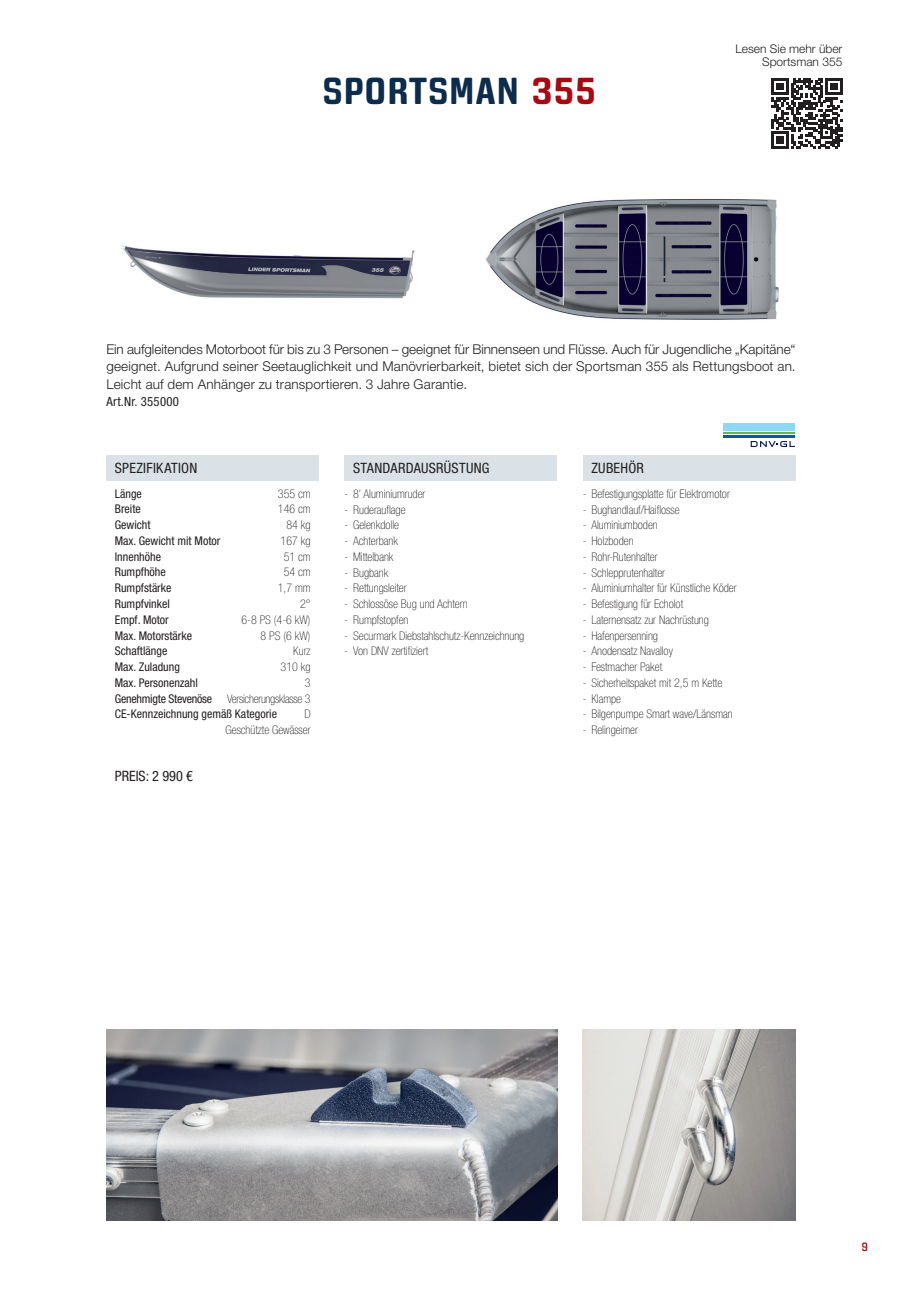
<style>
.page{position:relative;width:919px;height:1289px;background:#fff}
.page>*{position:absolute;margin:0;border:0;box-sizing:border-box;transform-origin:0 0}
.t1{font:700 37.5px "Fromthe Internet Rg";color:#0d2b4b}
.t2{font:condensed 14.25px "Helvetica Neue LT Std";letter-spacing:.02em;color:#231f20}
.t3{font:condensed 14.25px "Helvetica Neue LT Std";color:#231f20}
.t4{font:300 13.5px/17.2px "Helvetica Neue LT Std";letter-spacing:.01em;color:#231f20;text-align:justify}
.t5{font:condensed 12.75px "Helvetica Neue LT Std";letter-spacing:.025em;color:#231f20}
.t6{font:100 condensed 12px/15.8px "Helvetica Neue LT Std";color:#231f20;text-align:right}
.t7{font:condensed 12px/15.8px "Helvetica Neue LT Std";color:#231f20;text-align:justify}
.t8{font:300 12px/13.5px "Helvetica Neue LT Std";color:#231f20;text-align:right}
.t9{font:12px "Fromthe Internet Rg";color:#a70a12}
.s1{color:#a70a12}
.s2{font-weight:100}
</style>
<div class="page">
<img style="left:583px;top:1029px;width:212px;height:191px">
<img style="left:106px;top:1029px;width:451px;height:191px">
<img style="left:121px;top:245px;width:294px;height:54px">
<img style="left:485px;top:199px;width:294px;height:121px">
<div style="left:344px;top:455px;width:213px;height:25px;background:#dae2e7"></div>
<div style="left:106px;top:455px;width:213px;height:25px;background:#dae2e7"></div>
<div style="left:583px;top:455px;width:212px;height:25px;background:#dae2e7"></div>
<svg style="left:723px;top:423px;width:72px;height:24px"></svg>
<div style="left:723px;top:423px;width:71px;height:7px;background:#8dd7f7"></div>
<hr style="left:723px;top:433px;width:71px;height:1px;background:#5fbb4e">
<hr style="left:723px;top:435px;width:71px;height:2px;background:#015aaa">
<svg style="left:750px;top:441px;width:44px;height:6px"></svg>
<svg style="left:771px;top:78px;width:71px;height:71px"></svg>
<h1 class="t1" style="left:322px;top:69px;width:276px">SPORTSMAN <span class="s1">355</span></h1>
<p class="t8" style="left:735px;top:41px;width:108px">Lesen Sie mehr über<br>Sportsman 355</p>
<p class="t4" style="left:106px;top:340px;width:690px">Ein aufgleitendes Motorboot für bis zu 3 Personen – geeignet für Binnenseen und Flüsse. Auch für Jugendliche „Kapitäne“ geeignet. Aufgrund seiner Seetauglichkeit und Manövrierbarkeit, bietet sich der Sportsman 355 als Rettungsboot an.<br>Leicht auf dem Anhänger zu transportieren. 3 Jahre Garantie.</p>
<p class="t5" style="left:106px;top:394px;width:74px">Art.Nr. 355000</p>
<p class="t2" style="left:115px;top:460px;width:84px">SPEZIFIKATION</p>
<p class="t2" style="left:353px;top:460px;width:138px">STANDARDAUSRÜSTUNG</p>
<p class="t2" style="left:591px;top:460px;width:54px">ZUBEHÖR</p>
<p class="t7" style="left:115px;top:485px;width:29px">Länge</p>
<p class="t6" style="left:278px;top:485px;width:34px">355 cm</p>
<p class="t7" style="left:115px;top:501px;width:27px">Breite</p>
<p class="t6" style="left:278px;top:501px;width:34px">146 cm</p>
<p class="t7" style="left:115px;top:517px;width:37px">Gewicht</p>
<p class="t6" style="left:286px;top:517px;width:26px">84 kg</p>
<p class="t7" style="left:115px;top:533px;width:107px">Max. Gewicht mit Motor</p>
<p class="t6" style="left:280px;top:533px;width:31px">167 kg</p>
<p class="t7" style="left:115px;top:548px;width:48px">Innenhöhe</p>
<p class="t6" style="left:284px;top:548px;width:28px">51 cm</p>
<p class="t7" style="left:115px;top:564px;width:52px">Rumpfhöhe</p>
<p class="t6" style="left:284px;top:564px;width:28px">54 cm</p>
<p class="t7" style="left:115px;top:580px;width:58px">Rumpfstärke</p>
<p class="t6" style="left:278px;top:580px;width:34px">1,7 mm</p>
<p class="t7" style="left:115px;top:595px;width:57px">Rumpfvinkel</p>
<p class="t6" style="left:300px;top:596px;width:12px">2°</p>
<p class="t7" style="left:115px;top:611px;width:55px">Empf. Motor</p>
<p class="t6" style="left:241px;top:611px;width:71px">6-8 PS (4-6 kW)</p>
<p class="t7" style="left:115px;top:627px;width:79px">Max. Motorstärke</p>
<p class="t6" style="left:260px;top:627px;width:51px">8 PS (6 kW)</p>
<p class="t7" style="left:115px;top:643px;width:54px">Schaftlänge</p>
<p class="t6" style="left:293px;top:643px;width:19px">Kurz</p>
<p class="t7" style="left:115px;top:658px;width:67px">Max. Zuladung</p>
<p class="t6" style="left:280px;top:658px;width:31px">310 kg</p>
<p class="t7" style="left:115px;top:674px;width:85px">Max. Personenzahl</p>
<p class="t7" style="left:115px;top:674px;width:197px;text-indent:190px"><span class="s2">3<br></span>Genehmigte Stevenöse <span class="s2">Versicherungsklasse 3<br></span>CE-Kennzeichnung gemäß Kategorie</p>
<p class="t6" style="left:226px;top:706px;width:86px">D<br>Geschützte Gewässer</p>
<p class="t3" style="left:115px;top:768px;width:80px">PREIS: 2 990 €</p>
<p class="t6" style="left:344px;top:485px;width:82px">- 8’ Aluminiumruder</p>
<p class="t6" style="left:344px;top:501px;width:62px">- Ruderauflage</p>
<p class="t6" style="left:344px;top:517px;width:56px">- Gelenkdolle</p>
<p class="t6" style="left:344px;top:533px;width:55px">- Achterbank</p>
<p class="t6" style="left:344px;top:548px;width:50px">- Mittelbank</p>
<p class="t6" style="left:344px;top:564px;width:45px">- Bugbank</p>
<p class="t6" style="left:344px;top:580px;width:64px">- Rettungsleiter</p>
<p class="t6" style="left:344px;top:596px;width:125px">- Schlossöse Bug und Achtern</p>
<p class="t6" style="left:344px;top:611px;width:65px">- Rumpfstopfen</p>
<p class="t6" style="left:344px;top:627px;width:181px">- Securmark Diebstahlschutz-Kennzeichnung</p>
<p class="t6" style="left:344px;top:643px;width:85px">- Von DNV zertifiziert</p>
<p class="t6" style="left:583px;top:485px;width:148px">- Befestigungsplatte für Elektromotor</p>
<p class="t6" style="left:583px;top:501px;width:98px">- Bughandlauf/Haiflosse</p>
<p class="t6" style="left:583px;top:517px;width:76px">- Aluminiumboden</p>
<p class="t6" style="left:583px;top:533px;width:52px">- Holzboden</p>
<p class="t6" style="left:583px;top:548px;width:76px">- Rohr-Rutenhalter</p>
<p class="t6" style="left:583px;top:564px;width:84px">- Schlepprutenhalter</p>
<p class="t6" style="left:583px;top:580px;width:155px">- Aluminiumhalter für Künstliche Köder</p>
<p class="t6" style="left:583px;top:596px;width:102px">- Befestigung für Echolot</p>
<p class="t6" style="left:583px;top:611px;width:127px">- Laternensatz zur Nachrüstung</p>
<p class="t6" style="left:583px;top:627px;width:77px">- Hafenpersenning</p>
<p class="t6" style="left:583px;top:643px;width:92px">- Anodensatz Navalloy</p>
<p class="t6" style="left:583px;top:659px;width:81px">- Festmacher Paket</p>
<p class="t6" style="left:583px;top:674px;width:141px">- Sicherheitspaket mit 2,5 m Kette</p>
<p class="t6" style="left:583px;top:690px;width:40px">- Klampe</p>
<p class="t6" style="left:583px;top:706px;width:151px">- Bilgenpumpe Smart wave/Länsman</p>
<p class="t6" style="left:583px;top:722px;width:57px">- Relingeimer</p>
<p class="t9" style="left:861px;top:1239px;width:8px">9</p>
</div>
